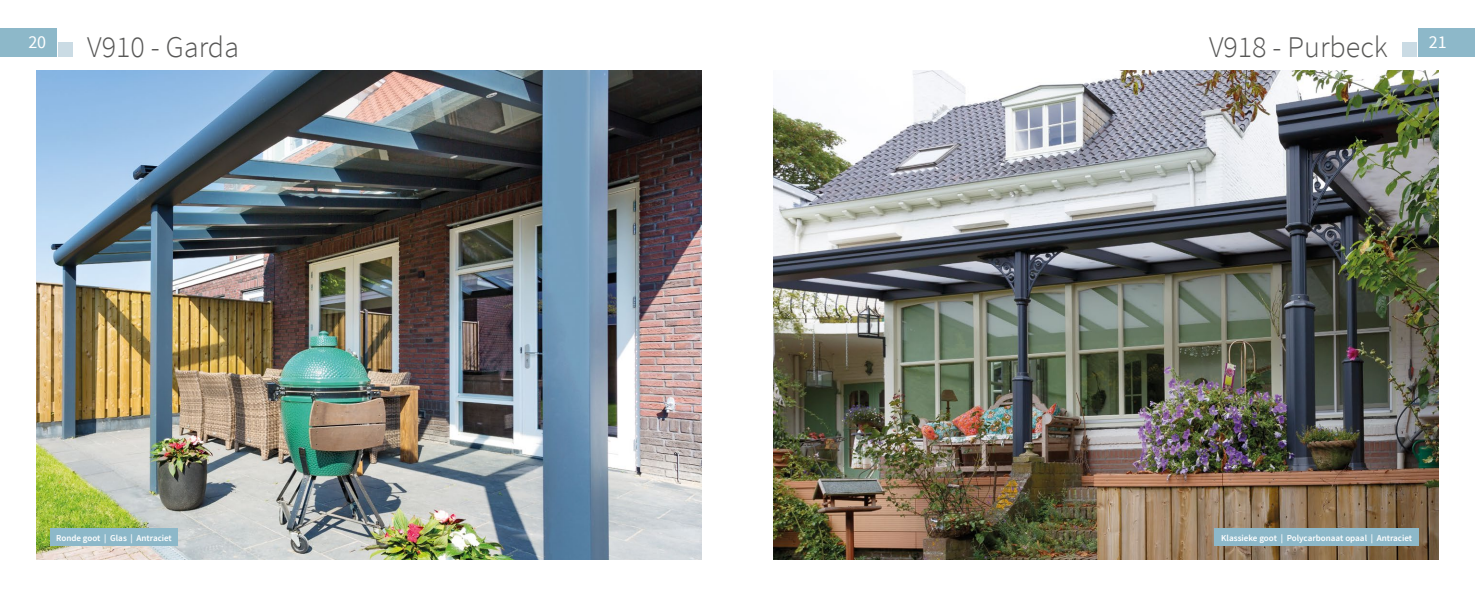
<style>
.page{position:relative;width:1475px;height:596px;background:#fff}
.page>*{position:absolute;margin:0;border:0;box-sizing:border-box;transform-origin:0 0}
.t1{font:300 30px "Source Sans Pro";color:#575756}
.t2{font:18px "Source Sans Pro";color:#fff}
.t3{font:600 9px "Source Sans Pro";color:#fff}
</style>
<div class="page">
<div style="left:0;top:28px;width:57px;height:29px;background:#8db8c9"></div>
<div style="left:59px;top:43px;width:14px;height:14px;background:#cadbe4"></div>
<div style="left:1417px;top:28px;width:57px;height:29px;background:#8db8c9"></div>
<div style="left:1401px;top:43px;width:14px;height:14px;background:#cadbe4"></div>
<img style="left:773px;top:71px;width:665px;height:488px">
<img style="left:36px;top:71px;width:665px;height:488px">
<div style="left:50px;top:528px;width:128px;height:17px;background:#8db8c9"></div>
<div style="left:1214px;top:528px;width:204px;height:17px;background:#8db8c9"></div>
<h1 class="t1" style="left:87px;top:29px;width:153px">V910 - Garda</h1>
<h1 class="t1" style="left:1208px;top:29px;width:180px">V918 - Purbeck</h1>
<h2 class="t2" style="left:28px;top:31px;width:19px">20</h2>
<h2 class="t2" style="left:1428px;top:31px;width:19px">21</h2>
<p class="t3" style="left:56px;top:531px;width:117px">Ronde goot | Glas | Antraciet</p>
<p class="t3" style="left:1220px;top:531px;width:192px">Klassieke goot | Polycarbonaat opaal | Antraciet</p>
</div>
